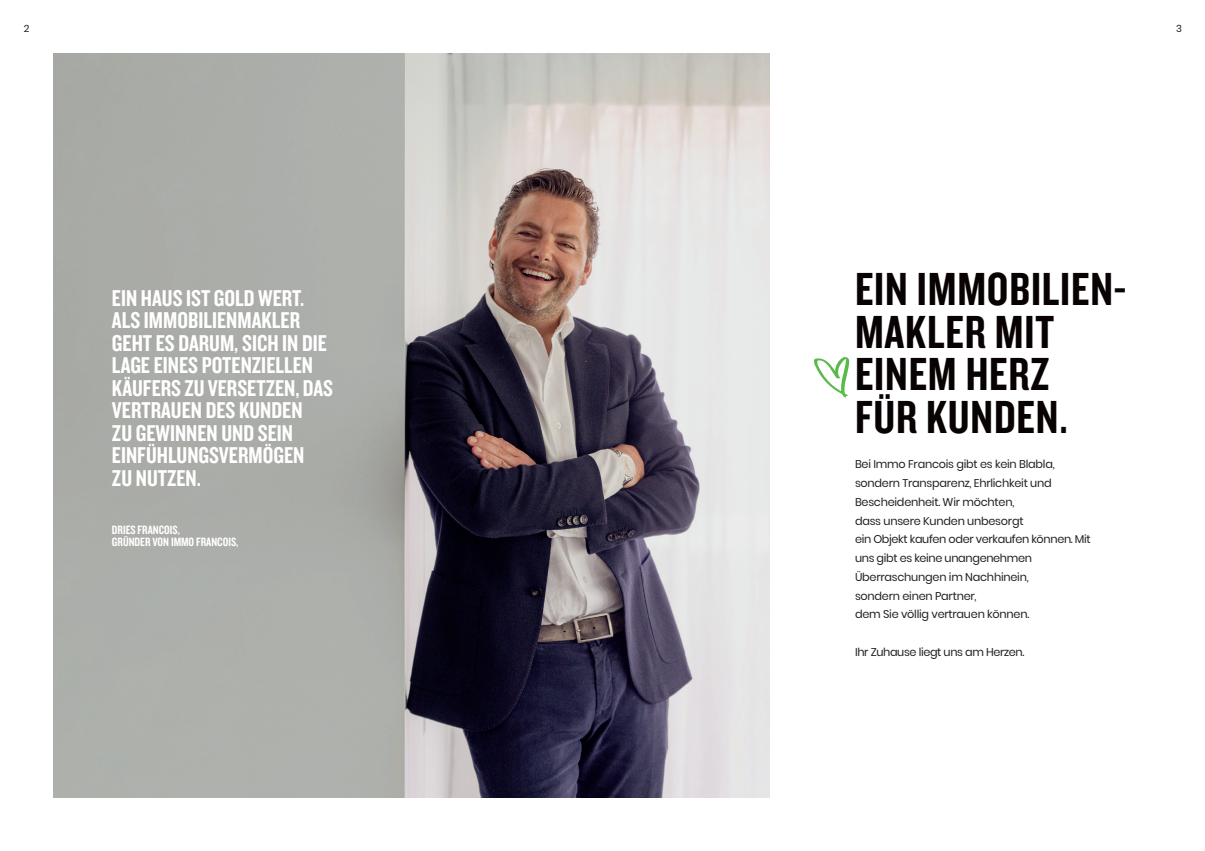
<style>
.page{position:relative;width:1205px;height:851px;background:#fff}
.page>*{position:absolute;margin:0;border:0;box-sizing:border-box;transform-origin:0 0}
.t1{font:48.12px/42.5px "Knockout 49 Liteweight";letter-spacing:.015em;color:#080302}
.t2{font:23.75px/22.5px "Knockout 49 Liteweight";color:#fff}
.t3{font:12.5px/12.5px "Knockout 49 Liteweight";color:#fff}
.t4{font:11.25px/18.8px "Poppins";letter-spacing:-.02em;color:#231f20}
.t5{font:10px "Poppins";color:#231f20}
</style>
<div class="page">
<img style="left:53px;top:53px;width:717px;height:744px">
<svg style="left:814px;top:357px;width:35px;height:41px"></svg>
<p class="t5" style="left:24px;top:22px;width:7px">2</p>
<p class="t5" style="left:1176px;top:22px;width:7px">3</p>
<h2 class="t2" style="left:112px;top:286px;width:223px">EIN HAUS IST GOLD WERT.<br>ALS IMMOBILIENMAKLER<br>GEHT ES DARUM, SICH IN DIE<br>LAGE EINES POTENZIELLEN<br>KÄUFERS ZU VERSETZEN, DAS<br>VERTRAUEN DES KUNDEN<br>ZU GEWINNEN UND SEIN<br>EINFÜHLUNGSVERMÖGEN<br>ZU NUTZEN.</h2>
<p class="t3" style="left:112px;top:522px;width:128px">DRIES FRANCOIS,<br>GRÜNDER VON IMMO FRANCOIS,</p>
<h1 class="t1" style="left:855px;top:266px;width:273px">EIN IMMOBILIEN-<br>MAKLER MIT<br>EINEM HERZ<br>FÜR KUNDEN.</h1>
<p class="t4" style="left:855px;top:455px;width:237px">Bei Immo Francois gibt es kein Blabla, sondern Transparenz, Ehrlichkeit und Bescheidenheit. Wir möchten,<br>dass unsere Kunden unbesorgt<br>ein Objekt kaufen oder verkaufen können. Mit uns gibt es keine unangenehmen Überraschungen im Nachhinein,<br>sondern einen Partner,<br>dem Sie völlig vertrauen können.</p>
<p class="t4" style="left:855px;top:642px;width:171px">Ihr Zuhause liegt uns am Herzen.</p>
</div>
